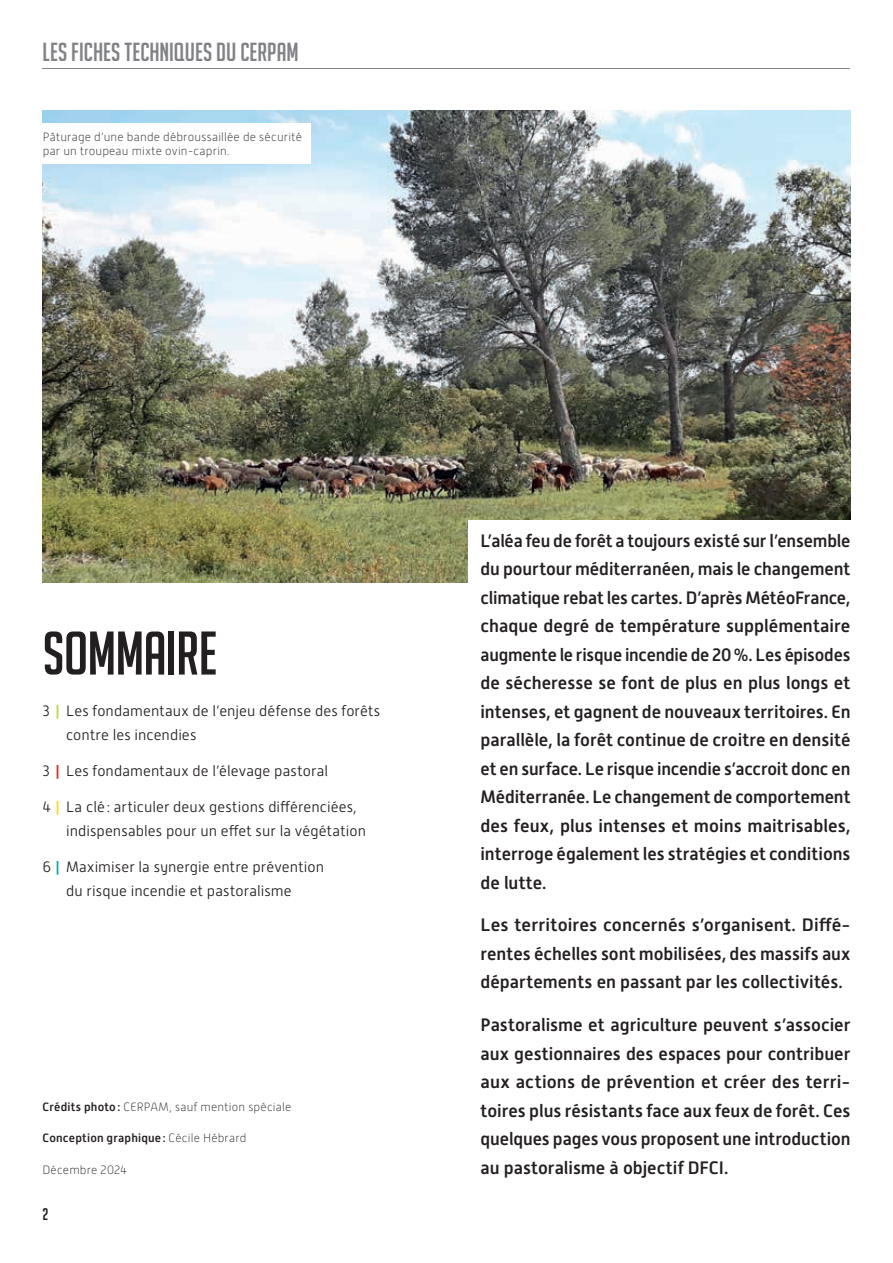
<style>
.page{position:relative;width:893px;height:1263px;background:#fff}
.page>*{position:absolute;margin:0;border:0;box-sizing:border-box;transform-origin:0 0}
.t1{font:60px "Big Noodle Titling";letter-spacing:-.01em;color:#231f20}
.t2{font:25.5px "Big Noodle Titling";color:#808285}
.t3{font:500 18px/28.5px "Alwyn New";color:#231f20;text-align:justify}
.t4{font:16.5px "Big Noodle Titling";color:#231f20}
.t5{font:300 15px/24px "Alwyn New";letter-spacing:.005em;color:#231f20}
.t6{font:100 12px/14.4px "Alwyn New";letter-spacing:.015em;color:#231f20}
.t7{font:500 12px "Alwyn New";letter-spacing:.015em;color:#231f20}
.s1{font-weight:500;color:#bed630}
.s2{font-weight:500;color:#ee1d23}
.s3{font-weight:500;color:#ffdc01}
.s4{font-weight:500;color:#00aabc}
.s5{font-weight:500}
.s6{font-weight:100}
</style>
<div class="page">
<hr style="left:43px;top:69px;width:807px;height:1px;background:#808285">
<img style="left:43px;top:111px;width:807px;height:472px">
<div style="left:34px;top:123px;width:277px;height:41px;background:#fff"></div>
<div style="left:468px;top:520px;width:382px;height:654px;background:#fff"></div>
<h2 class="t2" style="left:43px;top:38px;width:258px">LES FICHES TECHNIQUES DU CERPAM</h2>
<p class="t6" style="left:43px;top:130px;width:261px">Pâturage d’une bande débroussaillée de sécurité par un troupeau mixte ovin-caprin.</p>
<h1 class="t1" style="left:43px;top:621px;width:176px">SOMMAIRE</h1>
<p class="t5" style="left:66px;top:698px;width:316px;text-indent:-23px">3 <span class="s1">|</span> Les fondamentaux de l’enjeu défense des forêts contre les incendies</p>
<p class="t5" style="left:43px;top:758px;width:287px">3 <span class="s2">|</span> Les fondamentaux de l’élevage pastoral</p>
<p class="t5" style="left:66px;top:794px;width:302px;text-indent:-23px">4 <span class="s3">|</span> La clé : articuler deux gestions différenciées, indispensables pour un effet sur la végétation</p>
<p class="t5" style="left:66px;top:854px;width:259px;text-indent:-23px">6 <span class="s4">|</span> Maximiser la synergie entre prévention du risque incendie et pastoralisme</p>
<p class="t6" style="left:43px;top:1099px;width:250px"><span class="s5">Crédits photo :</span> CERPAM, sauf mention spéciale</p>
<p class="t7" style="left:43px;top:1131px;width:206px">Conception graphique : <span class="s6">Cécile Hébrard</span></p>
<p class="t6" style="left:43px;top:1162px;width:86px">Décembre 2024</p>
<p class="t4" style="left:43px;top:1206px;width:8px">2</p>
<p class="t3" style="left:480px;top:526px;width:371px">L’aléa feu de forêt a toujours existé sur l’ensemble du pourtour méditerranéen, mais le changement climatique rebat les cartes. D’après MétéoFrance, chaque degré de température supplémentaire augmente le risque incendie de 20 %. Les épisodes de sécheresse se font de plus en plus longs et intenses, et gagnent de nouveaux territoires. En parallèle, la forêt continue de croitre en densité et en surface. Le risque incendie s’accroit donc en Méditerranée. Le changement de comportement des feux, plus intenses et moins maitrisables, interroge également les stratégies et conditions de lutte.</p>
<p class="t3" style="left:480px;top:911px;width:371px">Les territoires concernés s’organisent. Diffé&shy;rentes échelles sont mobilisées, des massifs aux départements en passant par les collectivités.</p>
<p class="t3" style="left:480px;top:1011px;width:371px">Pastoralisme et agriculture peuvent s’associer aux gestionnaires des espaces pour contribuer aux actions de prévention et créer des terri&shy;toires plus résistants face aux feux de forêt. Ces quelques pages vous proposent une introduction au pastoralisme à objectif DFCI.</p>
</div>
